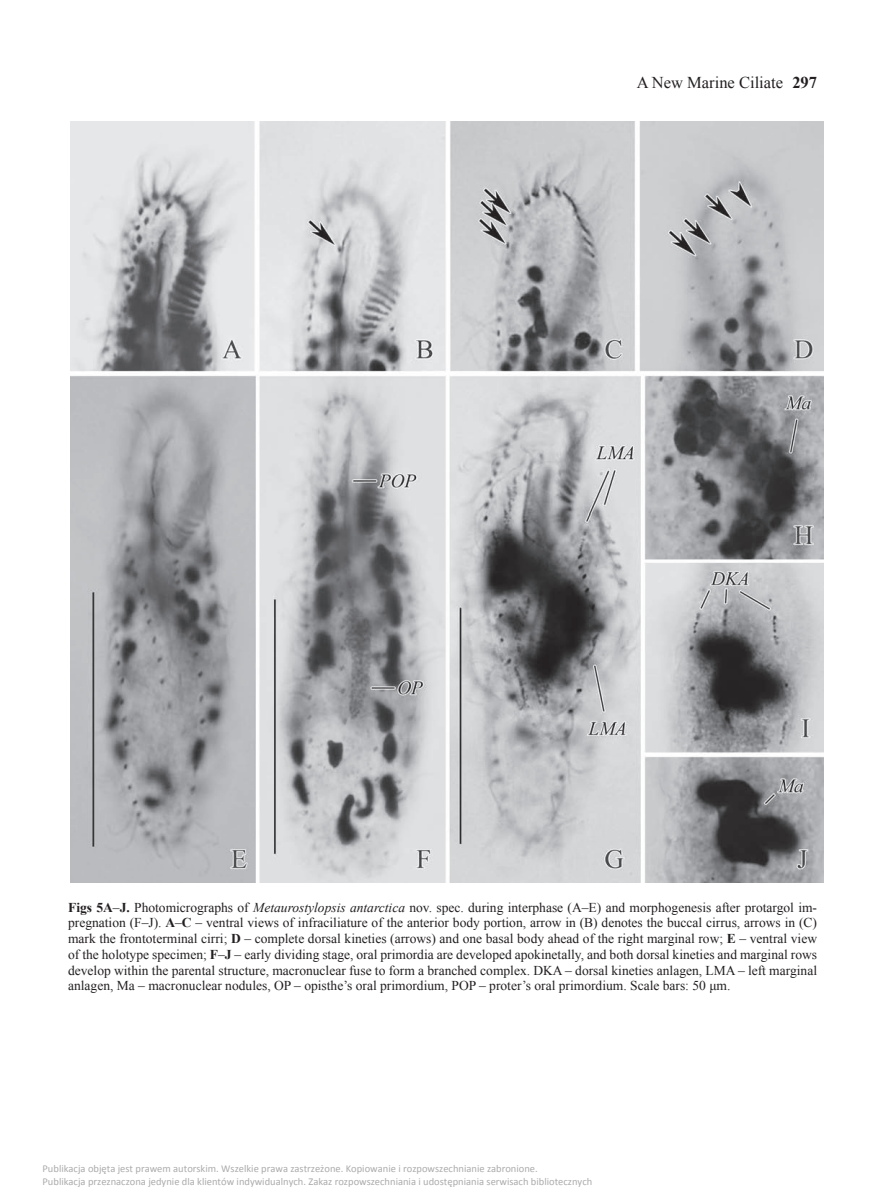
<style>
.page{position:relative;width:881px;height:1200px;background:#fff}
.page>*{position:absolute;margin:0;border:0;box-sizing:border-box;transform-origin:0 0}
.t1{font:16.5px "Times New Roman";color:#231f20}
.t2{font:13.5px/15.8px "Times New Roman";color:#231f20;text-align:justify}
.t3{font:10.5px/12.6px "Calibri";color:#ababab}
.s1{font-weight:700}
.s2{font-style:italic}
</style>
<div class="page">
<img style="left:70px;top:121px;width:753px;height:761px">
<p class="t1" style="left:636px;top:71px;width:182px">A New Marine Ciliate <span class="s1">297</span></p>
<p class="t2" style="left:68px;top:898px;width:750px"><span class="s1">Figs 5A</span>–<span class="s1">J.</span> Photomicrographs of <span class="s2">Metaurostylopsis antarctica</span> nov. spec. during interphase (A–E) and morphogenesis after protargol im&shy;pregnation (F–J). <span class="s1">A</span>–<span class="s1">C</span> – ventral views of infraciliature of the anterior body portion, arrow in (B) denotes the buccal cirrus, arrows in (C) mark the frontoterminal cirri; <span class="s1">D</span> – complete dorsal kineties (arrows) and one basal body ahead of the right marginal row; <span class="s1">E</span> – ventral view of the holotype specimen; <span class="s1">F</span>–<span class="s1">J</span> – early dividing stage, oral primordia are developed apokinetally, and both dorsal kineties and marginal rows develop within the parental structure, macronuclear fuse to form a branched complex. DKA – dorsal kineties anlagen, LMA – left marginal anlagen, Ma – macronuclear nodules, OP – opisthe’s oral primordium, POP – proter’s oral primordium. Scale bars: 50 μm.</p>
<p class="t3" style="left:43px;top:1161px;width:551px">Publikacja objęta jest prawem autorskim. Wszelkie prawa zastrzeżone. Kopiowanie i rozpowszechnianie zabronione.<br>Publikacja przeznaczona jedynie dla klientów indywidualnych. Zakaz rozpowszechniania i udostępniania serwisach bibliotecznych</p>
</div>
